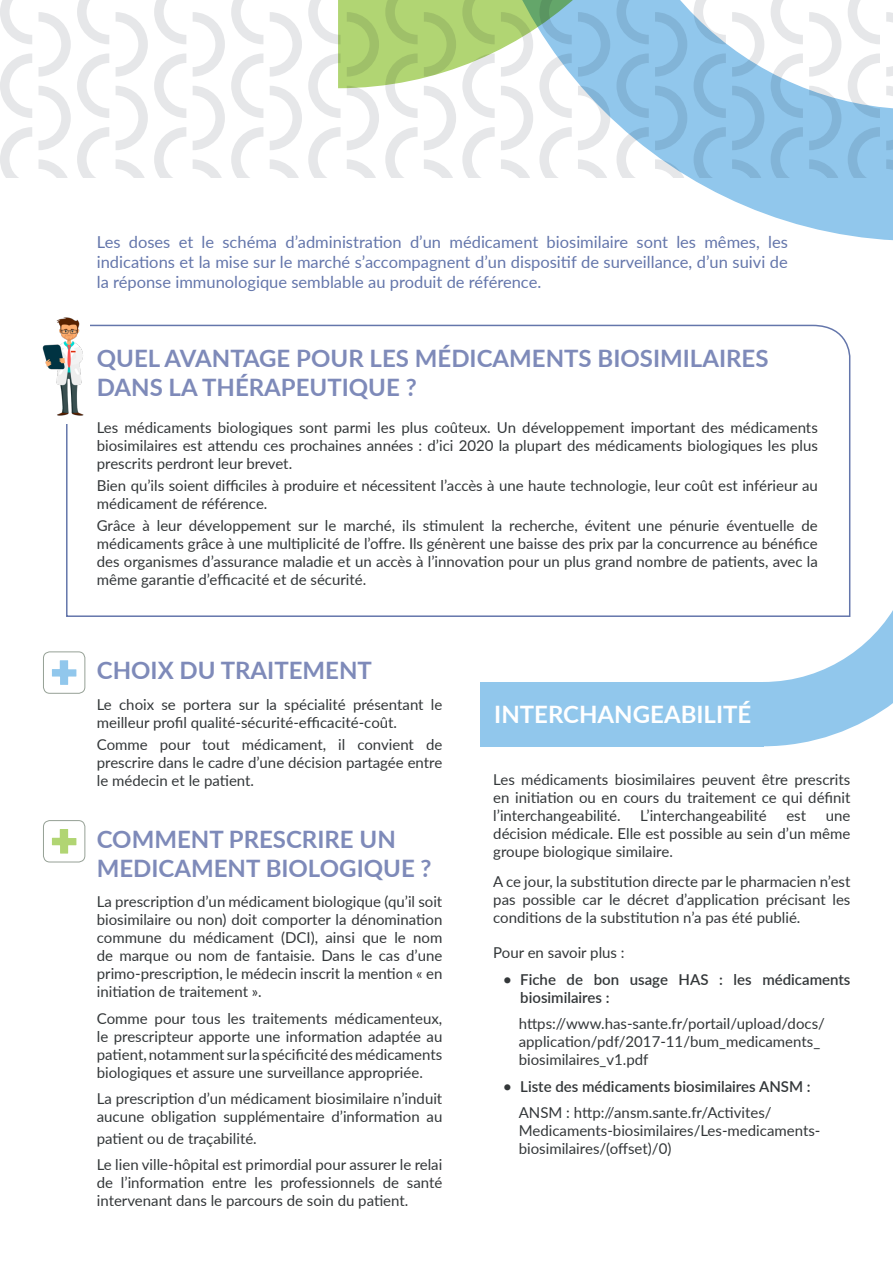
<style>
.page{position:relative;width:893px;height:1263px;background:#fff}
.page>*{position:absolute;margin:0;border:0;box-sizing:border-box;transform-origin:0 0}
.t1{font:700 24px/28.8px "Lato";color:#7e8ab9}
.t2{font:700 24px "Lato";color:#fff}
.t3{font:16.5px/19.8px "Lato";color:#6476ab;text-align:justify}
.t4{font:15px/18px "Lato";color:#333739;text-align:justify}
.t5{font:600 15px/18px "Lato";color:#333739}
</style>
<div class="page">
<svg style="left:231px;top:0;width:32px;height:44px"></svg>
<svg style="left:270px;top:12px;width:32px;height:65px"></svg>
<svg style="left:0;top:0;width:32px;height:44px"></svg>
<svg style="left:39px;top:12px;width:32px;height:65px"></svg>
<svg style="left:77px;top:0;width:32px;height:44px"></svg>
<svg style="left:116px;top:12px;width:32px;height:65px"></svg>
<svg style="left:154px;top:0;width:32px;height:44px"></svg>
<svg style="left:193px;top:12px;width:32px;height:65px"></svg>
<svg style="left:231px;top:53px;width:32px;height:65px"></svg>
<svg style="left:270px;top:86px;width:32px;height:64px"></svg>
<svg style="left:0;top:53px;width:32px;height:65px"></svg>
<svg style="left:39px;top:86px;width:32px;height:64px"></svg>
<svg style="left:77px;top:53px;width:32px;height:65px"></svg>
<svg style="left:116px;top:86px;width:32px;height:64px"></svg>
<svg style="left:154px;top:53px;width:32px;height:65px"></svg>
<svg style="left:193px;top:86px;width:32px;height:64px"></svg>
<svg style="left:231px;top:127px;width:32px;height:50px"></svg>
<svg style="left:270px;top:159px;width:28px;height:18px"></svg>
<svg style="left:0;top:127px;width:32px;height:50px"></svg>
<svg style="left:39px;top:159px;width:28px;height:18px"></svg>
<svg style="left:77px;top:127px;width:32px;height:50px"></svg>
<svg style="left:116px;top:159px;width:28px;height:18px"></svg>
<svg style="left:154px;top:127px;width:32px;height:50px"></svg>
<svg style="left:193px;top:159px;width:28px;height:18px"></svg>
<svg style="left:308px;top:0;width:164px;height:177px"></svg>
<svg style="left:472px;top:0;width:421px;height:241px"></svg>
<svg style="left:66px;top:324px;width:785px;height:293px"></svg>
<div style="left:43px;top:318px;width:46px;height:106px;background:#fff"></div>
<img style="left:43px;top:318px;width:40px;height:97px">
<svg style="left:763px;top:589px;width:130px;height:157px"></svg>
<div style="left:480px;top:682px;width:283px;height:64px;background:#91c7ec"></div>
<div style="left:43px;top:820px;width:42px;height:42px;border:1px solid #96a196;border-radius:6px"></div>
<svg style="left:52px;top:829px;width:24px;height:25px"></svg>
<div style="left:43px;top:652px;width:42px;height:41px;border:1px solid #96a196;border-radius:6px"></div>
<svg style="left:52px;top:660px;width:24px;height:25px"></svg>
<p class="t3" style="left:97px;top:231px;width:692px">Les doses et le schéma d’administration d’un médicament biosimilaire sont les mêmes, les indications et la mise sur le marché s’accompagnent d’un dispositif de surveillance, d’un suivi de la réponse immunologique semblable au produit de référence.</p>
<p class="t1" style="left:97px;top:343px;width:673px">QUEL AVANTAGE POUR LES MÉDICAMENTS BIOSIMILAIRES<br>DANS LA THÉRAPEUTIQUE ?</p>
<p class="t4" style="left:97px;top:418px;width:722px">Les médicaments biologiques sont parmi les plus coûteux. Un développement important des médicaments biosimilaires est attendu ces prochaines années : d’ici 2020 la plupart des médicaments biologiques les plus prescrits perdront leur brevet.</p>
<p class="t4" style="left:97px;top:476px;width:722px">Bien qu’ils soient difficiles à produire et nécessitent l’accès à une haute technologie, leur coût est inférieur au médicament de référence.</p>
<p class="t4" style="left:97px;top:516px;width:722px">Grâce à leur développement sur le marché, ils stimulent la recherche, évitent une pénurie éventuelle de médicaments grâce à une multiplicité de l’offre. Ils génèrent une baisse des prix par la concurrence au bénéfice des organismes d’assurance maladie et un accès à l’innovation pour un plus grand nombre de patients, avec la même garantie d’efficacité et de sécurité.</p>
<p class="t1" style="left:97px;top:655px;width:277px">CHOIX DU TRAITEMENT</p>
<p class="t4" style="left:97px;top:694px;width:347px">Le choix se portera sur la spécialité présentant le meilleur profil qualité-sécurité-efficacité-coût.</p>
<p class="t4" style="left:97px;top:735px;width:347px">Comme pour tout médicament, il convient de prescrire dans le cadre d’une décision partagée entre le médecin et le patient.</p>
<p class="t1" style="left:97px;top:823px;width:336px">COMMENT PRESCRIRE UN<br>MEDICAMENT BIOLOGIQUE ?</p>
<p class="t4" style="left:97px;top:892px;width:347px">La prescription d’un médicament biologique (qu’il soit biosimilaire ou non) doit comporter la dénomination commune du médicament (DCI), ainsi que le nom de marque ou nom de fantaisie. Dans le cas d’une primo-prescription, le médecin inscrit la mention « en initiation de traitement ».</p>
<p class="t4" style="left:97px;top:1009px;width:347px">Comme pour tous les traitements médicamenteux, le prescripteur apporte une information adaptée au patient, notamment sur la spécificité des médicaments biologiques et assure une surveillance appropriée.</p>
<p class="t4" style="left:97px;top:1089px;width:347px">La prescription d’un médicament biosimilaire n’induit aucune obligation supplémentaire d’information au</p>
<p class="t4" style="left:97px;top:1129px;width:162px">patient ou de traçabilité.</p>
<p class="t4" style="left:97px;top:1155px;width:347px">Le lien ville-hôpital est primordial pour assurer le relai de l’information entre les professionnels de santé intervenant dans le parcours de soin du patient.</p>
<p class="t2" style="left:494px;top:696px;width:259px">INTERCHANGEABILITÉ</p>
<p class="t4" style="left:493px;top:769px;width:359px">Les médicaments biosimilaires peuvent être prescrits en initiation ou en cours du traitement ce qui définit l’interchangeabilité.</p>
<p class="t4" style="left:640px;top:805px;width:128px">L’interchangeabilité</p>
<p class="t4" style="left:786px;top:805px;width:21px">est</p>
<p class="t4" style="left:493px;top:805px;width:359px;text-indent:333px">une décision médicale. Elle est possible au sein d’un même groupe biologique similaire.</p>
<p class="t4" style="left:493px;top:872px;width:359px">A ce jour, la substitution directe par le pharmacien n’est pas possible car le décret d’application précisant les conditions de la substitution n’a pas été publié.</p>
<p class="t4" style="left:493px;top:943px;width:133px">Pour en savoir plus :</p>
<p class="t5" style="left:520px;top:970px;width:332px;text-indent:-17px">• Fiche de bon usage HAS : les médicaments biosimilaires :</p>
<p class="t4" style="left:519px;top:1014px;width:308px;text-align:left">https://www.has-sante.fr/portail/upload/docs/ application/pdf/2017-11/bum_medicaments_ biosimilaires_v1.pdf</p>
<p class="t5" style="left:503px;top:1077px;width:309px">• Liste des médicaments biosimilaires ANSM :</p>
<p class="t4" style="left:519px;top:1103px;width:303px;text-align:left">ANSM : http://ansm.sante.fr/Activites/<br>Medicaments-biosimilaires/Les-medicaments&shy;biosimilaires/(offset)/0)</p>
</div>
